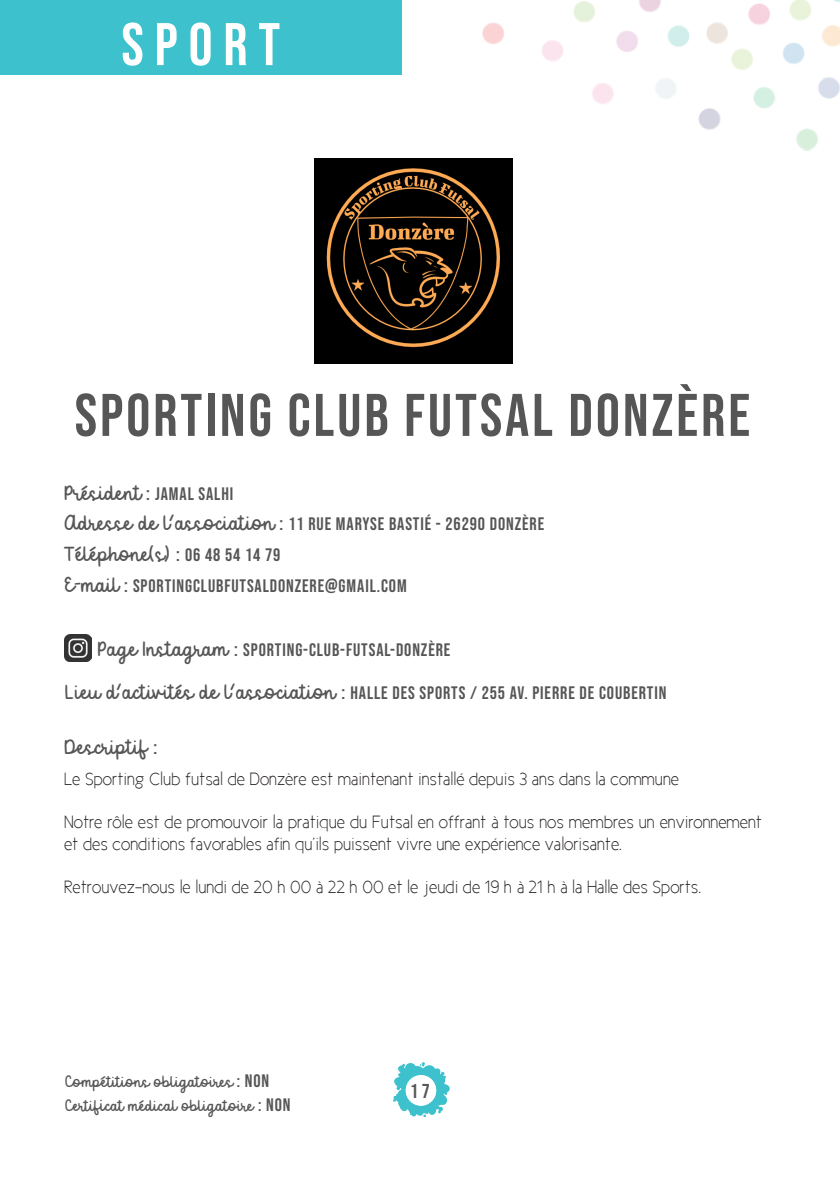
<style>
.page{position:relative;width:840px;height:1191px;background:#fff}
.page>*{position:absolute;margin:0;border:0;box-sizing:border-box;transform-origin:0 0}
.t1{font:60px "Bebas Neue";letter-spacing:.05em;color:#575656}
.t2{font:60px "Bebas Neue";letter-spacing:.18em;color:#fff}
.t3{font:24px "Becca&Perry script";color:#575656}
.t4{font:20px "Bebas Neue";color:#575656}
.t5{font:18px/21.6px "New Cicle Fina";color:#231f20}
.t6{font:18px "Bebas Neue";letter-spacing:.05em;color:#575656}
.t7{font:18px "Becca&Perry script";color:#575656}
.s1{font-family:"Becca&Perry script";font-size:24px}
.s2{font-size:20px}
.s3{font-family:"Bebas Neue";font-size:20px}
.s4{font-family:"Bebas Neue";font-size:18px}
.s5{font-family:"Bebas Neue"}
</style>
<div class="page">
<svg style="left:393px;top:1062px;width:56px;height:55px"></svg>
<div style="left:405px;top:1075px;width:31px;height:30px;background:#fff;border-radius:50%"></div>
<img style="left:315px;top:159px;width:197px;height:204px">
<img style="left:65px;top:635px;width:27px;height:27px">
<div style="left:0;top:0;width:401px;height:74px;background:#3dc1cc"></div>
<img style="left:482px;top:0;width:357px;height:151px">
<p class="t2" style="left:121px;top:10px;width:160px">SPORT</p>
<p class="t1" style="left:75px;top:381px;width:676px">SPORTING CLUB FUTSAL DONZÈRE</p>
<p class="t6" style="left:65px;top:483px;width:170px"><span class="s1">Président</span> <span class="s2">:</span> JAMAL SALHI</p>
<p class="t6" style="left:65px;top:513px;width:480px"><span class="s1">Adresse de l’association</span> <span class="s2">:</span> 11 RUE MARYSE BASTIÉ - 26290 DONZÈRE</p>
<p class="t3" style="left:64px;top:539px;width:217px">Téléphone(s) <span class="s3">:</span> <span class="s4">06 48 54 14 79</span></p>
<p class="t6" style="left:65px;top:576px;width:343px"><span class="s1">E-mail</span> <span class="s2">:</span> SPORTINGCLUBFUTSALDONZERE@GMAIL.COM</p>
<p class="t6" style="left:98px;top:639px;width:353px"><span class="s1">Page Instagram</span> <span class="s2">:</span> SPORTING-CLUB-FUTSAL-DONZÈRE</p>
<p class="t6" style="left:65px;top:683px;width:602px"><span class="s1">Lieu d’activités de l’association</span> <span class="s2">:</span> HALLE DES SPORTS / 255 AV. PIERRE DE COUBERTIN</p>
<p class="t3" style="left:65px;top:732px;width:94px">Descriptif <span class="s3">:</span></p>
<p class="t5" style="left:64px;top:768px;width:616px">Le Sporting Club futsal de Donzère est maintenant installé depuis 3 ans dans la commune</p>
<p class="t5" style="left:64px;top:811px;width:699px">Notre rôle est de promouvoir la pratique du Futsal en offrant à tous nos membres un environnement et des conditions favorables afin qu’ils puissent vivre une expérience valorisante.</p>
<p class="t5" style="left:64px;top:876px;width:638px">Retrouvez-nous le lundi de 20 h 00 à 22 h 00 et le jeudi de 19 h à 21 h à la Halle des Sports.</p>
<p class="t7" style="left:65px;top:1070px;width:205px">Compétitions obligatoires <span class="s5">: NON</span></p>
<p class="t7" style="left:65px;top:1094px;width:227px">Certif<span class="s2">i</span>cat médical obligatoire <span class="s5">: NON</span></p>
<p class="t4" style="left:410px;top:1080px;width:21px">17</p>
</div>
